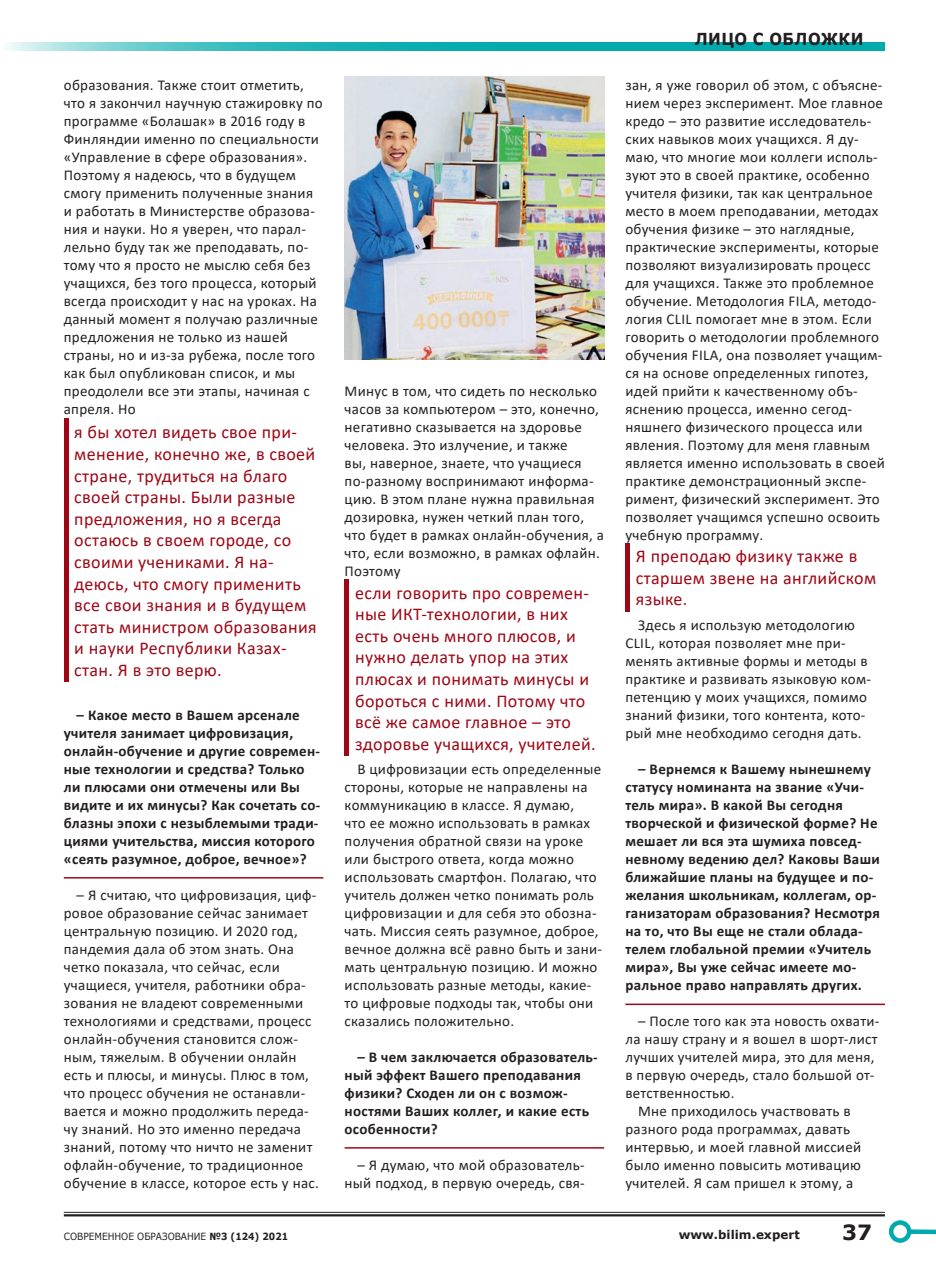
<style>
.page{position:relative;width:936px;height:1263px;background:#fff}
.page>*{position:absolute;margin:0;border:0;box-sizing:border-box;transform-origin:0 0}
.t1{font:700 21px "Verdana";color:#231f20}
.t2{font:18px/21.6px "Calibri";letter-spacing:.02em;color:#9d0715}
.t3{font:700 16.5px "Verdana";letter-spacing:.03em;color:#231f20;scale:.91 1}
.t4{font:15px/18px "Calibri";letter-spacing:.02em;color:#231f20}
.t5{font:700 15px/18px "Calibri";letter-spacing:.02em;color:#231f20}
.t6{font:700 12px "Verdana";color:#231f20}
.t7{font:9.9px "Verdana";color:#231f20;scale:.91 1}
.s1{font-weight:700}
</style>
<div class="page">
<img style="left:344px;top:77px;width:260px;height:282px">
<hr style="left:64px;top:419px;width:4px;height:263px;background:#9d0715">
<div style="left:344px;top:579px;width:5px;height:177px;background:#9d0715"></div>
<div style="left:625px;top:543px;width:5px;height:68px;background:#9d0715"></div>
<hr style="left:64px;top:877px;width:259px;height:1px;background:#9d0715">
<hr style="left:344px;top:1147px;width:260px;height:1px;background:#9d0715">
<hr style="left:625px;top:1003px;width:259px;height:2px;background:#9d0715">
<hr style="left:64px;top:1212px;width:820px;height:1px;background:#231f20">
<hr style="left:64px;top:1214px;width:820px;height:2px;background:#231f20">
<div style="left:909px;top:1229px;width:26px;height:5px;background:#00aaad"></div>
<div style="left:888px;top:1220px;width:23px;height:23px;border:4px solid #00aaad;border-radius:50%"></div>
<svg style="left:8px;top:43px;width:876px;height:8px;background:#28b7b9"></svg>
<p class="t4" style="left:64px;top:76px;width:260px">образования. Также стоит отметить, что я закончил научную стажировку по программе «Болашак» в 2016 году в Финляндии именно по специальности «Управление в сфере образования».<br>Поэтому я надеюсь, что в будущем смогу применить полученные знания и работать в Министерстве образова&shy;ния и науки. Но я уверен, что парал&shy;лельно буду так же преподавать, по&shy;тому что я просто не мыслю себя без учащихся, без того процесса, который всегда происходит у нас на уроках. На данный момент я получаю различные предложения не только из нашей страны, но и из-за рубежа, после того как был опубликован список, и мы преодолели все эти этапы, начиная с апреля. Но</p>
<p class="t2" style="left:74px;top:421px;width:244px">я бы хотел видеть свое при&shy;менение, конечно же, в своей стране, трудиться на благо своей страны. Были разные предложения, но я всегда остаюсь в своем городе, со своими учениками. Я на&shy;деюсь, что смогу применить все свои знания и в будущем стать министром образования и науки Республики Казах&shy;стан. Я в это верю.</p>
<p class="t5" style="left:64px;top:706px;width:258px;text-indent:13px">– Какое место в Вашем арсенале учителя занимает цифровизация, онлайн-обучение и другие современ&shy;ные технологии и средства? Только ли плюсами они отмечены или Вы видите и их минусы? Как сочетать со&shy;блазны эпохи с незыблемыми тради&shy;циями учительства, миссия которого «сеять разумное, доброе, вечное»?</p>
<p class="t4" style="left:64px;top:886px;width:257px;text-indent:13px">– Я считаю, что цифровизация, циф&shy;ровое образование сейчас занимает центральную позицию. И 2020 год, пандемия дала об этом знать. Она четко показала, что сейчас, если учащиеся, учителя, работники обра&shy;зования не владеют современными технологиями и средствами, процесс онлайн-обучения становится слож&shy;ным, тяжелым. В обучении онлайн есть и плюсы, и минусы. Плюс в том, что процесс обучения не останавли&shy;вается и можно продолжить переда&shy;чу знаний. Но это именно передача знаний, потому что ничто не заменит офлайн-обучение, то традиционное обучение в классе, которое есть у нас.</p>
<p class="t4" style="left:344px;top:382px;width:261px">Минус в том, что сидеть по несколько часов за компьютером – это, конечно, негативно сказывается на здоровье человека. Это излучение, и также<br>вы, наверное, знаете, что учащиеся по-разному воспринимают информа&shy;цию. В этом плане нужна правильная дозировка, нужен четкий план того, что будет в рамках онлайн-обучения, а что, если возможно, в рамках офлайн.<br>Поэтому</p>
<p class="t2" style="left:355px;top:581px;width:242px">если говорить про современ&shy;ные ИКТ-технологии, в них есть очень много плюсов, и нужно делать упор на этих плюсах и понимать минусы и бороться с ними. Потому что всё же самое главное – это здоровье учащихся, учителей.</p>
<p class="t4" style="left:344px;top:760px;width:259px;text-indent:13px">В цифровизации есть определенные стороны, которые не направлены на коммуникацию в классе. Я думаю,<br>что ее можно использовать в рамках получения обратной связи на уроке или быстрого ответа, когда можно использовать смартфон. Полагаю, что учитель должен четко понимать роль цифровизации и для себя это обозна&shy;чать. Миссия сеять разумное, доброе, вечное должна всё равно быть и зани&shy;мать центральную позицию. И можно использовать разные методы, какие&shy;то цифровые подходы так, чтобы они сказались положительно.</p>
<p class="t5" style="left:344px;top:1048px;width:255px;text-indent:13px">– В чем заключается образователь&shy;ный эффект Вашего преподавания физики? Сходен ли он с возмож&shy;ностями Ваших коллег, и какие есть особенности?</p>
<p class="t4" style="left:344px;top:1156px;width:242px;text-align:right">– Я думаю, что мой образователь&shy;ный подход, в первую очередь, свя-</p>
<p class="t3" style="left:695px;top:27px;width:186px">ЛИЦО С ОБЛОЖКИ</p>
<p class="t4" style="left:625px;top:76px;width:261px">зан, я уже говорил об этом, с объясне&shy;нием через эксперимент. Мое главное кредо – это развитие исследователь&shy;ских навыков моих учащихся. Я ду&shy;маю, что многие мои коллеги исполь&shy;зуют это в своей практике, особенно учителя физики, так как центральное место в моем преподавании, методах обучения физике – это наглядные, практические эксперименты, которые позволяют визуализировать процесс для учащихся. Также это проблемное обучение. Методология FILA, методо&shy;логия CLIL помогает мне в этом. Если говорить о методологии проблемного обучения FILA, она позволяет учащим&shy;ся на основе определенных гипотез, идей прийти к качественному объ&shy;яснению процесса, именно сегод&shy;няшнего физического процесса или явления. Поэтому для меня главным является именно использовать в своей практике демонстрационный экспе&shy;римент, физический эксперимент. Это позволяет учащимся успешно освоить учебную программу.</p>
<p class="t2" style="left:636px;top:545px;width:242px">Я преподаю физику также в старшем звене на английском языке.</p>
<p class="t4" style="left:625px;top:616px;width:247px;text-indent:13px">Здесь я использую методологию CLIL, которая позволяет мне при&shy;менять активные формы и методы в практике и развивать языковую ком&shy;петенцию у моих учащихся, помимо знаний физики, того контента, кото&shy;рый мне необходимо сегодня дать.</p>
<p class="t5" style="left:625px;top:760px;width:256px;text-indent:13px">– Вернемся к Вашему нынешнему статусу номинанта на звание «Учи&shy;тель мира». В какой Вы сегодня творческой и физической форме? Не мешает ли вся эта шумиха повсед&shy;невному ведению дел? Каковы Ваши ближайшие планы на будущее и по&shy;желания школьникам, коллегам, ор&shy;ганизаторам образования? Несмотря на то, что Вы еще не стали облада&shy;телем глобальной премии «Учитель мира», Вы уже сейчас имеете мо&shy;ральное право направлять других.</p>
<p class="t4" style="left:638px;top:1012px;width:243px">– После того как эта новость охвати-</p>
<p class="t4" style="left:625px;top:1030px;width:254px">ла нашу страну и я вошел в шорт-лист</p>
<p class="t4" style="left:625px;top:1048px;width:250px">лучших учителей мира, это для меня,</p>
<p class="t4" style="left:625px;top:1066px;width:250px">в первую очередь, стало большой от-</p>
<p class="t4" style="left:625px;top:1084px;width:111px">ветственностью.</p>
<p class="t4" style="left:638px;top:1102px;width:214px">Мне приходилось участвовать в</p>
<p class="t4" style="left:625px;top:1120px;width:226px">разного рода программах, давать</p>
<p class="t4" style="left:625px;top:1138px;width:237px">интервью, и моей главной миссией</p>
<p class="t4" style="left:625px;top:1156px;width:237px">было именно повысить мотивацию</p>
<p class="t4" style="left:625px;top:1174px;width:229px">учителей. Я сам пришел к этому, а</p>
<p class="t7" style="left:64px;top:1229px;width:248px">СОВРЕМЕННОЕ ОБРАЗОВАНИЕ <span class="s1">№3 (124) 2021</span></p>
<p class="t6" style="left:678px;top:1226px;width:123px">www.bilim.expert</p>
<h1 class="t1" style="left:842px;top:1217px;width:31px">37</h1>
</div>
